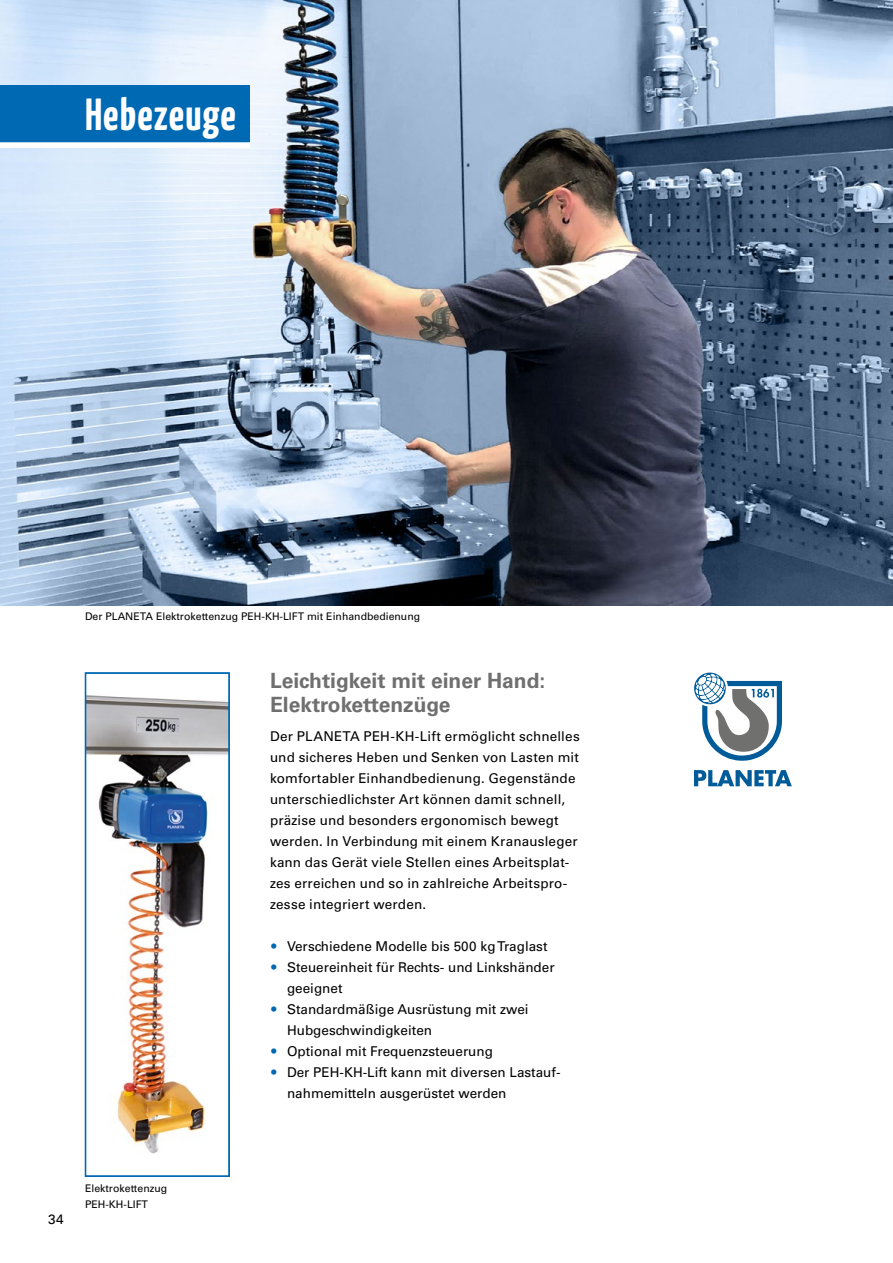
<style>
.page{position:relative;width:893px;height:1263px;background:#fff}
.page>*{position:absolute;margin:0;border:0;box-sizing:border-box;transform-origin:0 0}
.Head_groß{font:700 45px "Yanone Kaffeesatz";letter-spacing:.025em;color:#fff}
.Zwischenhead{font:700 21px/24px "Univers LT";color:#706f6f}
.Body_9_pt{font:13.5px/21px "Univers LT";letter-spacing:.005em;color:#000}
.BU_7pt{font:10.5px/15.8px "Univers LT";color:#000}
</style>
<div class="page">
<img style="left:0;top:0;width:893px;height:605px">
<div style="left:0;top:85px;width:104px;height:58px;background:#0069b4"></div>
<div style="left:72px;top:85px;width:178px;height:58px;background:#0069b4"></div>
<div style="left:0;top:142px;width:250px;height:6px;background:#fff"></div>
<svg style="left:694px;top:770px;width:98px;height:16px"></svg>
<svg style="left:694px;top:673px;width:88px;height:88px"></svg>
<img style="left:86px;top:673px;width:143px;height:503px">
<p class="Head_groß" style="left:85px;top:87px;width:152px">Hebezeuge</p>
<p class="BU_7pt" style="left:85px;top:608px;width:337px">Der PLANETA Elektrokettenzug PEH-KH-LIFT mit Einhandbedienung</p>
<p class="Zwischenhead" style="left:270px;top:669px;width:277px">Leichtigkeit mit einer Hand:<br>Elektrokettenzüge</p>
<p class="Body_9_pt" style="left:270px;top:726px;width:311px">Der PLANETA PEH-KH-Lift ermöglicht schnelles und sicheres Heben und Senken von Lasten mit komfortabler Einhandbedienung. Gegenstände unterschiedlichster Art können damit schnell, präzise und besonders ergonomisch bewegt werden. In Verbindung mit einem Kranausleger kann das Gerät viele Stellen eines Arbeitsplat&shy;zes erreichen und so in zahlreiche Arbeitspro&shy;zesse integriert werden.</p>
<p class="Body_9_pt" style="left:287px;top:936px;width:262px">Verschiedene Modelle bis 500 kg Traglast</p>
<p class="Body_9_pt" style="left:287px;top:957px;width:269px">Steuereinheit für Rechts- und Linkshänder geeignet</p>
<p class="Body_9_pt" style="left:287px;top:999px;width:243px">Standardmäßige Ausrüstung mit zwei<br>Hubgeschwindigkeiten</p>
<p class="Body_9_pt" style="left:287px;top:1041px;width:207px">Optional mit Frequenzsteuerung</p>
<p class="Body_9_pt" style="left:287px;top:1062px;width:275px">Der PEH-KH-Lift kann mit diversen Lastauf&shy;nahmemitteln ausgerüstet werden</p>
<p class="Body_9_pt" style="left:48px;top:1209px;width:17px">34</p>
<p class="BU_7pt" style="left:85px;top:1181px;width:84px">Elektrokettenzug<br>PEH-KH-LIFT</p>
</div>
